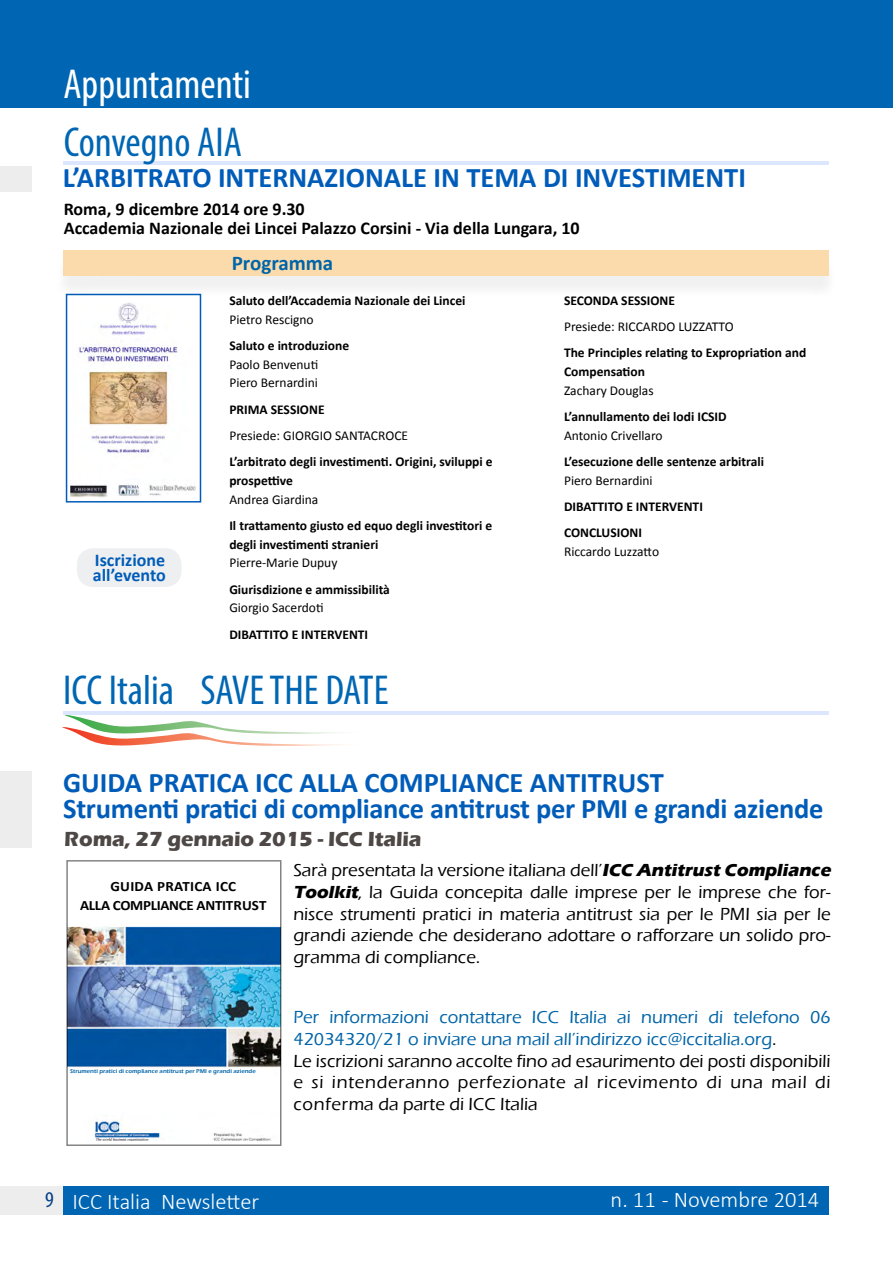
<style>
.page{position:relative;width:893px;height:1263px;background:#fff}
.page>*{position:absolute;margin:0;border:0;box-sizing:border-box;transform-origin:0 0}
.t1{font:condensed 42px "Myriad Pro";color:#0066b3}
.t2{font:condensed 42px "Myriad Pro";color:#fff}
.t3{font:700 28.5px/25.5px "Calibri";color:#005cb9}
.t4{font:300 22.5px "Calibri";color:#fff}
.t5{font:700 21px "Eras ITC";letter-spacing:-.01em;color:#302a27}
.t6{font:700 21px "Calibri";color:#0064a8}
.t7{font:500 18px/21.6px "Eras ITC";color:#000}
.t8{font:700 18px/18.8px "Calibri";color:#000}
.t9{font:700 18px/15px "Calibri";color:#005cb9}
.t10{font:700 14.25px/19.5px "Calibri";letter-spacing:-.02em;color:#000;text-align:center;scale:1.05 1}
.t11{font:700 13.5px/18.8px "Calibri";color:#000}
.t12{font:13.5px/18.8px "Calibri";color:#000}
.t13{font:600 5.7px "Eras ITC";color:#0064a8;scale:1.05 1}
.s1{font-weight:700}
.s2{color:#0064a8}
.s3{font-family:"Myriad Pro";font-weight:400;font-stretch:condensed;color:#023f88}
</style>
<div class="page">
<div style="left:0;top:1187px;width:64px;height:28px;background:#ededed"></div>
<div style="left:64px;top:1187px;width:765px;height:28px;background:#0066b3"></div>
<div style="left:77px;top:548px;width:105px;height:39px;background:#eeeff1;border-radius:16px"></div>
<div style="left:66px;top:294px;width:135px;height:208px;background:#fff;border:2px solid #005cb9"></div>
<div style="left:0;top:0;width:893px;height:107px;background:#0066b3"></div>
<hr style="left:64px;top:711px;width:765px;height:4px;background:#dce6ff">
<div style="left:0;top:771px;width:32px;height:76px;background:#ededed"></div>
<div style="left:0;top:166px;width:32px;height:25px;background:#ededed"></div>
<svg style="left:62px;top:715px;width:282px;height:31px"></svg>
<img style="left:69px;top:926px;width:209px;height:214px">
<div style="left:70px;top:1069px;width:204px;height:41px;background:#fff"></div>
<img style="left:70px;top:303px;width:127px;height:198px">
<hr style="left:64px;top:161px;width:765px;height:4px;background:#dce6ff">
<div style="left:54px;top:257px;width:783px;height:42px;background:#f3f3f3"></div>
<div style="left:64px;top:251px;width:765px;height:25px;background:#fbdbac"></div>
<h1 class="t2" style="left:63px;top:59px;width:189px">Appuntamenti</h1>
<h1 class="t1" style="left:64px;top:116px;width:180px">Convegno AIA</h1>
<h2 class="t3" style="left:63px;top:165px;width:685px">L’ARBITRATO INTERNAZIONALE IN TEMA DI INVESTIMENTI</h2>
<p class="t8" style="left:64px;top:200px;width:517px">Roma, 9 dicembre 2014 ore 9.30<br>Accademia Nazionale dei Lincei Palazzo Corsini - Via della Lungara, 10</p>
<p class="t9" style="left:93px;top:552px;width:74px">Iscrizione all’evento</p>
<p class="t6" style="left:232px;top:249px;width:103px">Programma</p>
<p class="t11" style="left:229px;top:291px;width:238px">Saluto dell’Accademia Nazionale dei Lincei</p>
<p class="t12" style="left:229px;top:310px;width:86px">Pietro Rescigno</p>
<p class="t11" style="left:229px;top:336px;width:121px">Saluto e introduzione</p>
<p class="t12" style="left:229px;top:355px;width:90px">Paolo Benvenuti<br>Piero Bernardini</p>
<p class="t11" style="left:229px;top:400px;width:97px">PRIMA SESSIONE</p>
<p class="t12" style="left:229px;top:426px;width:180px">Presiede: GIORGIO SANTACROCE</p>
<p class="t11" style="left:229px;top:452px;width:265px">L’arbitrato degli investimenti. Origini, sviluppi e prospettive</p>
<p class="t12" style="left:229px;top:490px;width:91px">Andrea Giardina</p>
<p class="t11" style="left:229px;top:516px;width:265px">Il trattamento giusto ed equo degli investitori e degli investimenti stranieri</p>
<p class="t12" style="left:229px;top:554px;width:110px">Pierre-Marie Dupuy</p>
<p class="t11" style="left:229px;top:580px;width:162px">Giurisdizione e ammissibilità</p>
<p class="t12" style="left:229px;top:599px;width:96px">Giorgio Sacerdoti</p>
<p class="t11" style="left:229px;top:625px;width:140px">DIBATTITO E INTERVENTI</p>
<h1 class="t1" style="left:63px;top:665px;width:327px">ICC Italia SAVE THE DATE</h1>
<p class="t11" style="left:564px;top:291px;width:113px">SECONDA SESSIONE</p>
<p class="t12" style="left:564px;top:317px;width:171px">Presiede: RICCARDO LUZZATTO</p>
<p class="t11" style="left:564px;top:344px;width:244px">The Principles relating to Expropriation and<br>Compensation</p>
<p class="t12" style="left:564px;top:381px;width:91px">Zachary Douglas</p>
<p class="t11" style="left:564px;top:407px;width:164px">L’annullamento dei lodi ICSID</p>
<p class="t12" style="left:564px;top:426px;width:100px">Antonio Crivellaro</p>
<p class="t11" style="left:564px;top:452px;width:202px">L’esecuzione delle sentenze arbitrali</p>
<p class="t12" style="left:564px;top:471px;width:90px">Piero Bernardini</p>
<p class="t11" style="left:564px;top:494px;width:140px;line-height:26.2px">DIBATTITO E INTERVENTI<br>CONCLUSIONI</p>
<p class="t12" style="left:564px;top:542px;width:97px">Riccardo Luzzatto</p>
<h2 class="t3" style="left:63px;top:770px;width:762px">GUIDA PRATICA ICC ALLA COMPLIANCE ANTITRUST<br>Strumenti pratici di compliance antitrust per PMI e grandi aziende</h2>
<p class="t5" style="left:65px;top:826px;width:358px">Roma, 27 gennaio 2015 - ICC Italia</p>
<p class="t7" style="left:293px;top:860px;width:542px">Sarà presentata la versione italiana dell’<span class="s1">ICC Antitrust Compliance Toolkit</span>, la Guida concepita dalle imprese per le imprese che for&shy;nisce strumenti pratici in materia antitrust sia per le PMI sia per le grandi aziende che desiderano adottare o rafforzare un solido pro&shy;gramma di compliance.</p>
<p class="t10" style="left:80px;top:876px;width:179px">GUIDA PRATICA ICC<br>ALLA COMPLIANCE ANTITRUST</p>
<p class="t13" style="left:70px;top:1068px;width:178px">Strumenti pratici di compliance antitrust per PMI e grandi aziende</p>
<p class="t7" style="left:293px;top:1007px;width:539px"><span class="s2">Per informazioni contattare ICC Italia ai numeri di telefono 06<br>42034320/21 o inviare una mail all’indirizzo icc@iccitalia.org</span>.<br>Le iscrizioni saranno accolte fino ad esaurimento dei posti disponibili e si intenderanno perfezionate al ricevimento di una mail di conferma da parte di ICC Italia</p>
<p class="t4" style="left:45px;top:1187px;width:215px"><span class="s3">9</span> ICC Italia Newsletter</p>
<p class="t4" style="left:611px;top:1186px;width:210px">n. 11 - Novembre 2014</p>
</div>
